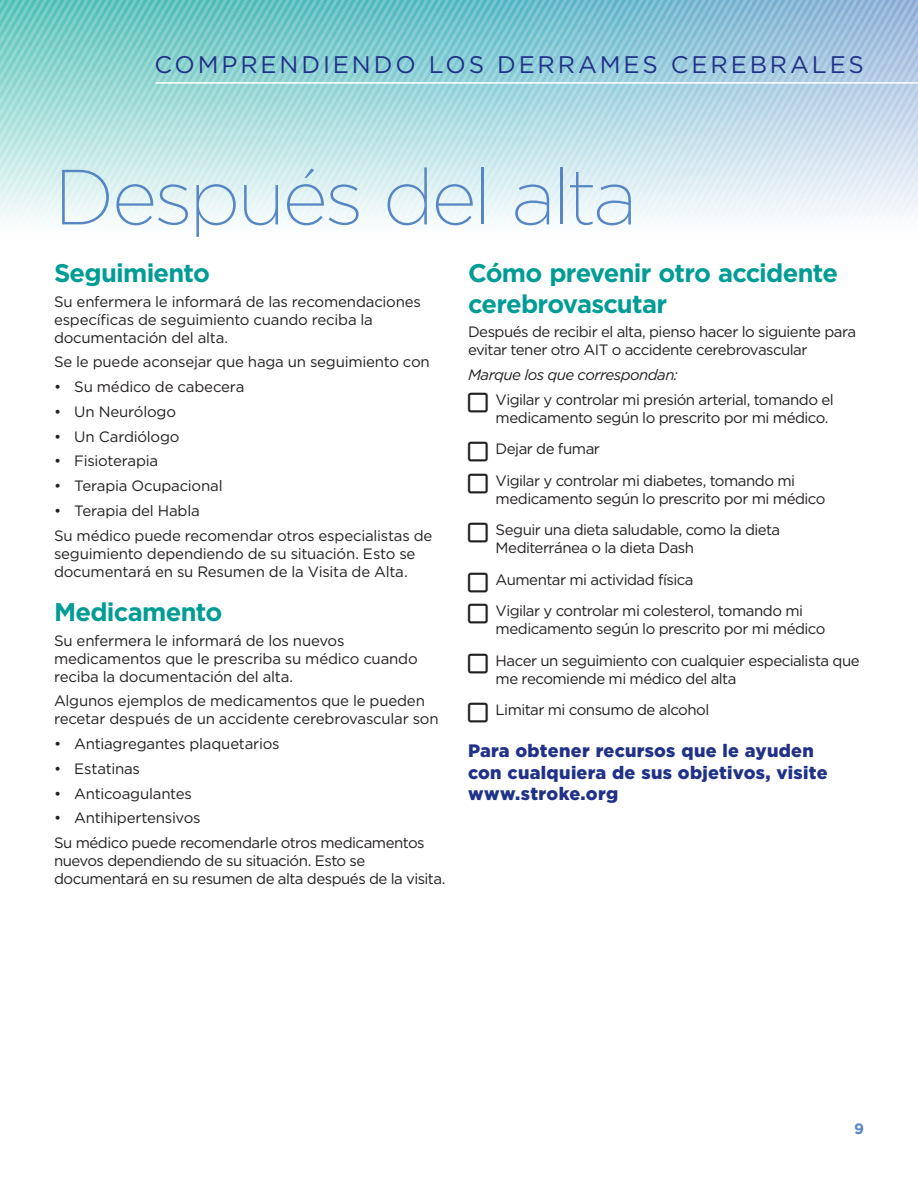
<style>
.page{position:relative;width:918px;height:1188px;background:#fff}
.page>*{position:absolute;margin:0;border:0;box-sizing:border-box;transform-origin:0 0}
.t1{font:200 78px "Gotham";letter-spacing:-.04em;color:#5786c5}
.t2{font:700 25.5px/30.6px "Gotham";letter-spacing:-.03em;color:#009c95}
.t3{font:24px "Gotham";letter-spacing:.12em;color:#203188}
.t4{font:900 18px/21.6px "Gotham";letter-spacing:.015em;color:#203188}
.t5{font:15px/18px "Gotham";letter-spacing:-.03em;color:#231f20}
.t6{font:15px "Gotham";letter-spacing:-.01em;color:#231f20}
.t7{font:italic 15px "Gotham";letter-spacing:-.035em;color:#231f20}
.t8{font:700 15px "Gotham";color:#5786c5}
</style>
<div class="page">
<svg style="left:0;top:0;width:918px;height:221px;background:#b1dbe1"></svg>
<hr style="left:156px;top:82px;width:762px;height:2px;background:#fff">
<h3 class="t3" style="left:154px;top:49px;width:711px">COMPRENDIENDO LOS DERRAMES CEREBRALES</h3>
<h1 class="t1" style="left:54px;top:148px;width:585px">Después del alta</h1>
<h2 class="t2" style="left:54px;top:258px;width:158px">Seguimiento</h2>
<p class="t5" style="left:54px;top:292px;width:369px">Su enfermera le informará de las recomendaciones específicas de seguimiento cuando reciba la documentación del alta.</p>
<p class="t5" style="left:54px;top:353px;width:377px">Se le puede aconsejar que haga un seguimiento con</p>
<p class="t6" style="left:54px;top:377px;width:192px">• Su médico de cabecera</p>
<p class="t6" style="left:54px;top:402px;width:124px">• Un Neurólogo</p>
<p class="t5" style="left:54px;top:427px;width:127px">• Un Cardiólogo</p>
<p class="t5" style="left:54px;top:452px;width:106px">• Fisioterapia</p>
<p class="t5" style="left:54px;top:477px;width:170px">• Terapia Ocupacional</p>
<p class="t5" style="left:54px;top:498px;width:380px;line-height:24.8px">• Terapia del Habla<br>Su médico puede recomendar otros especialistas de</p>
<p class="t5" style="left:54px;top:544px;width:363px">seguimiento dependiendo de su situación. Esto se documentará en su Resumen de la Visita de Alta.</p>
<h2 class="t2" style="left:54px;top:596px;width:170px">Medicamento</h2>
<p class="t5" style="left:54px;top:631px;width:365px">Su enfermera le informará de los nuevos medicamentos que le prescriba su médico cuando reciba la documentación del alta.</p>
<p class="t5" style="left:54px;top:692px;width:386px">Algunos ejemplos de medicamentos que le pueden recetar después de un accidente cerebrovascular son</p>
<p class="t5" style="left:54px;top:734px;width:227px">• Antiagregantes plaquetarios</p>
<p class="t5" style="left:54px;top:759px;width:88px">• Estatinas</p>
<p class="t5" style="left:54px;top:784px;width:139px">• Anticoagulantes</p>
<p class="t5" style="left:54px;top:805px;width:372px;line-height:24.8px">• Antihipertensivos<br>Su médico puede recomendarle otros medicamentos</p>
<p class="t5" style="left:54px;top:851px;width:393px">nuevos dependiendo de su situación. Esto se documentará en su resumen de alta después de la visita.</p>
<h2 class="t2" style="left:468px;top:258px;width:372px">Cómo prevenir otro accidente cerebrovascutar</h2>
<p class="t5" style="left:468px;top:323px;width:390px">Después de recibir el alta, pienso hacer lo siguiente para evitar tener otro AIT o accidente cerebrovascular</p>
<p class="t7" style="left:468px;top:365px;width:211px">Marque los que correspondan:</p>
<p class="t5" style="left:496px;top:390px;width:340px;text-indent:-28px">■ Vigilar y controlar mi presión arterial, tomando el medicamento según lo prescrito por mi médico.</p>
<p class="t5" style="left:468px;top:440px;width:133px">■ Dejar de fumar</p>
<p class="t5" style="left:496px;top:471px;width:331px;text-indent:-28px">■ Vigilar y controlar mi diabetes, tomando mi medicamento según lo prescrito por mi médico</p>
<p class="t5" style="left:496px;top:521px;width:286px;text-indent:-28px">■ Seguir una dieta saludable, como la dieta<br>Mediterránea o la dieta Dash</p>
<p class="t5" style="left:468px;top:570px;width:227px">■ Aumentar mi actividad física</p>
<p class="t5" style="left:496px;top:602px;width:331px;text-indent:-28px">■ Vigilar y controlar mi colesterol, tomando mi medicamento según lo prescrito por mi médico</p>
<p class="t5" style="left:496px;top:651px;width:366px;text-indent:-28px">■ Hacer un seguimiento con cualquier especialista que me recomiende mi médico del alta</p>
<p class="t5" style="left:468px;top:701px;width:243px">■ Limitar mi consumo de alcohol</p>
<p class="t4" style="left:468px;top:740px;width:361px">Para obtener recursos que le ayuden con cualquiera de sus objetivos, visite www.stroke.org</p>
<p class="t8" style="left:854px;top:1119px;width:11px">9</p>
</div>
